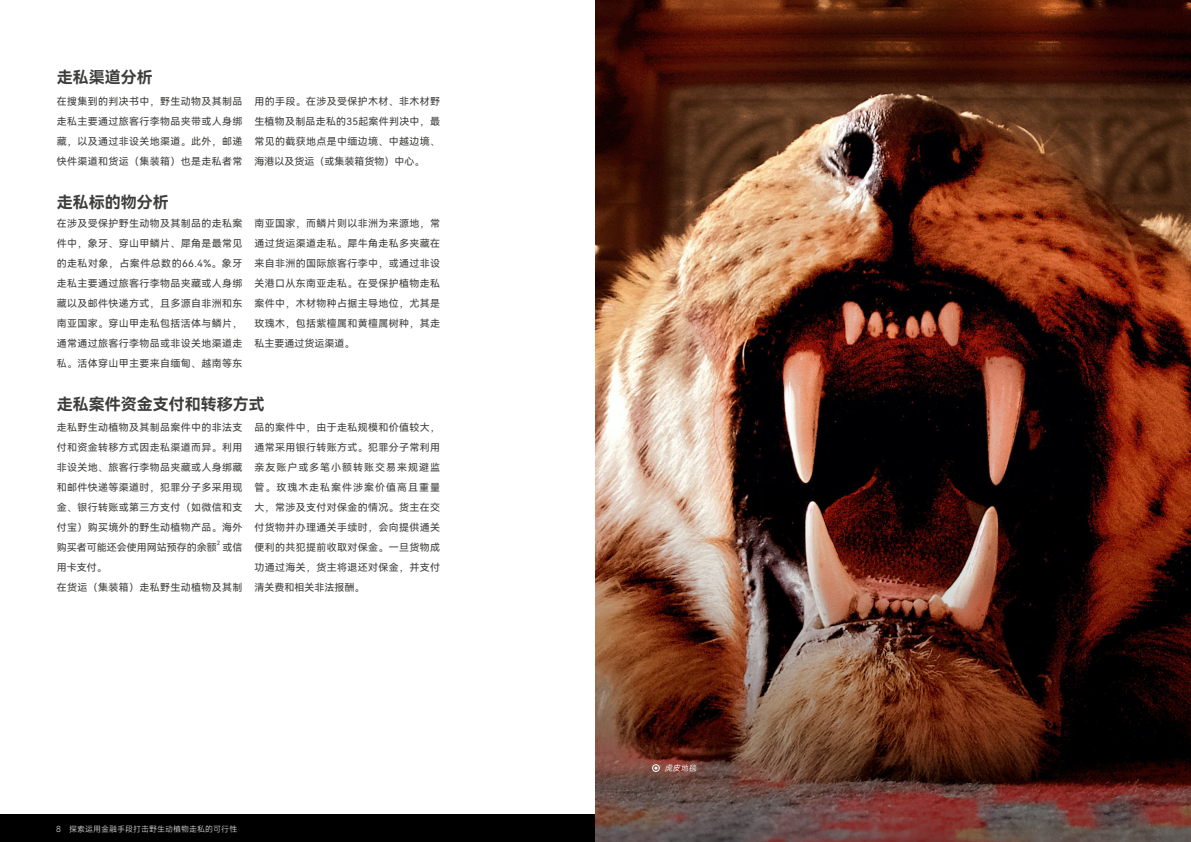
<style>
.page{position:relative;width:1191px;height:842px;background:#fff}
.page>*{position:absolute;margin:0;border:0;box-sizing:border-box;transform-origin:0 0}
.t1{font:16px "Harmony OS Sans SC Bold";color:#3c3c3b}
.t2{font:10px/20px "Harmony OS Sans SC";letter-spacing:.035em;color:#3c3c3b;text-align:justify}
.t3{font:300 8px "Mi Sans";color:#fff}
.t4{font:italic 8px "Mi Sans";color:#fff}
.t5{font:5.8px "Harmony OS Sans SC";color:#3c3c3b}
</style>
<div class="page">
<div style="left:0;top:814px;width:1191px;height:28px;background:#000"></div>
<img style="left:595px;top:0;width:596px;height:495px">
<img style="left:595px;top:495px;width:596px;height:347px">
<div style="left:652px;top:764px;width:7px;height:8px;border:1px solid #fff;border-radius:50%"></div>
<h1 class="t1" style="left:57px;top:66px;width:97px">走私渠道分析</h1>
<p class="t2" style="left:57px;top:91px;width:187px">在搜集到的判决书中，野生动物及其制品走私主要通过旅客行李物品夹带或人身绑藏，以及通过非设关地渠道。此外，邮递快件渠道和货运（集装箱）也是走私者常</p>
<p class="t2" style="left:254px;top:91px;width:187px">用的手段。在涉及受保护木材、非木材野生植物及制品走私的35起案件判决中，最常见的截获地点是中缅边境、中越边境、海港以及货运（或集装箱货物）中心。</p>
<h1 class="t1" style="left:57px;top:191px;width:113px">走私标的物分析</h1>
<p class="t2" style="left:57px;top:213px;width:187px">在涉及受保护野生动物及其制品的走私案件中，象牙、穿山甲鳞片、犀角是最常见的走私对象，占案件总数的66.4%。象牙走私主要通过旅客行李物品夹藏或人身绑藏以及邮件快递方式，且多源自非洲和东南亚国家。穿山甲走私包括活体与鳞片，通常通过旅客行李物品或非设关地渠道走私。活体穿山甲主要来自缅甸、越南等东</p>
<p class="t2" style="left:254px;top:213px;width:187px">南亚国家，而鳞片则以非洲为来源地，常通过货运渠道走私。犀牛角走私多夹藏在来自非洲的国际旅客行李中，或通过非设关港口从东南亚走私。在受保护植物走私案件中，木材物种占据主导地位，尤其是玫瑰木，包括紫檀属和黄檀属树种，其走私主要通过货运渠道。</p>
<h1 class="t1" style="left:57px;top:393px;width:209px">走私案件资金支付和转移方式</h1>
<p class="t2" style="left:57px;top:417px;width:187px">走私野生动植物及其制品案件中的非法支付和资金转移方式因走私渠道而异。利用非设关地、旅客行李物品夹藏或人身绑藏和邮件快递等渠道时，犯罪分子多采用现金、银行转账或第三方支付（如微信和支付宝）购买境外的野生动植物产品。海外购买者可能还会使用网站预存的余额</p>
<p class="t5" style="left:217px;top:539px;width:5px">2</p>
<p class="t2" style="left:222px;top:537px;width:21px">或信</p>
<p class="t2" style="left:57px;top:557px;width:187px">用卡支付。<br>在货运（集装箱）走私野生动植物及其制</p>
<p class="t2" style="left:254px;top:417px;width:187px">品的案件中，由于走私规模和价值较大，通常采用银行转账方式。犯罪分子常利用亲友账户或多笔小额转账交易来规避监管。玫瑰木走私案件涉案价值高且重量大，常涉及支付对保金的情况。货主在交付货物并办理通关手续时，会向提供通关便利的共犯提前收取对保金。一旦货物成功通过海关，货主将退还对保金，并支付清关费和相关非法报酬。</p>
<p class="t3" style="left:56px;top:824px;width:183px">8 探索运用金融手段打击野生动植物走私的可行性</p>
<p class="t4" style="left:664px;top:763px;width:35px">虎皮地毯</p>
</div>
